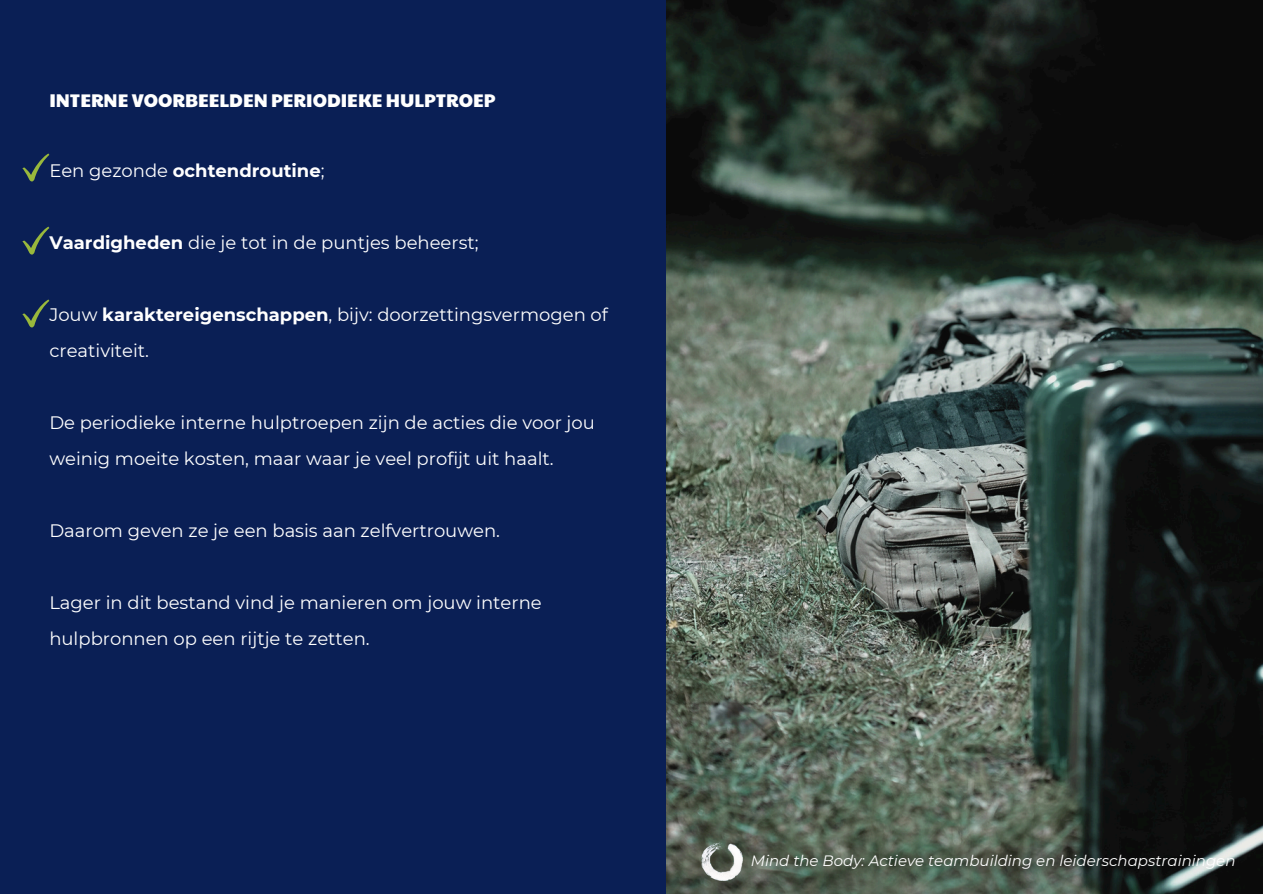
<style>
.page{position:relative;width:1263px;height:894px;background:#fff}
.page>*{position:absolute;margin:0;border:0;box-sizing:border-box;transform-origin:0 0}
.t1{font:18px/36px "Montserrat";color:#fff}
.t2{font:18px "Paytone One";color:#fff}
.t3{font:700 18px "Montserrat";color:#fff}
.t4{font:italic 15px "Montserrat";color:#fff}
.s1{font-weight:400}
.s2{font-weight:700}
</style>
<div class="page">
<div style="left:0;top:0;width:1263px;height:893px;background:#0a1f55"></div>
<img style="left:666px;top:0;width:597px;height:893px">
<img style="left:702px;top:842px;width:40px;height:38px">
<svg style="left:22px;top:153px;width:27px;height:28px"></svg>
<svg style="left:22px;top:226px;width:27px;height:28px"></svg>
<svg style="left:22px;top:299px;width:27px;height:28px"></svg>
<p class="t2" style="left:49px;top:87px;width:448px">INTERNE VOORBEELDEN PERIODIEKE HULPTROEP</p>
<h1 class="t3" style="left:49px;top:159px;width:277px"><span class="s1">Een gezonde</span> ochtendroutine<span class="s1">;</span></h1>
<h2 class="t1" style="left:49px;top:224px;width:431px"><span class="s2">Vaardigheden</span> die je tot in de puntjes beheerst;</h2>
<h2 class="t1" style="left:49px;top:296px;width:560px">Jouw <span class="s2">karaktereigenschappen</span>, bijv: doorzettingsvermogen of creativiteit.</h2>
<h2 class="t1" style="left:49px;top:404px;width:547px">De periodieke interne hulptroepen zijn de acties die voor jou weinig moeite kosten, maar waar je veel profijt uit haalt.</h2>
<h2 class="t1" style="left:49px;top:512px;width:452px">Daarom geven ze je een basis aan zelfvertrouwen.</h2>
<h2 class="t1" style="left:49px;top:584px;width:494px">Lager in dit bestand vind je manieren om jouw interne hulpbronnen op een rijtje te zetten.</h2>
<h2 class="t4" style="left:751px;top:851px;width:486px">Mind the Body: Actieve teambuilding en leiderschapstrainingen</h2>
</div>
